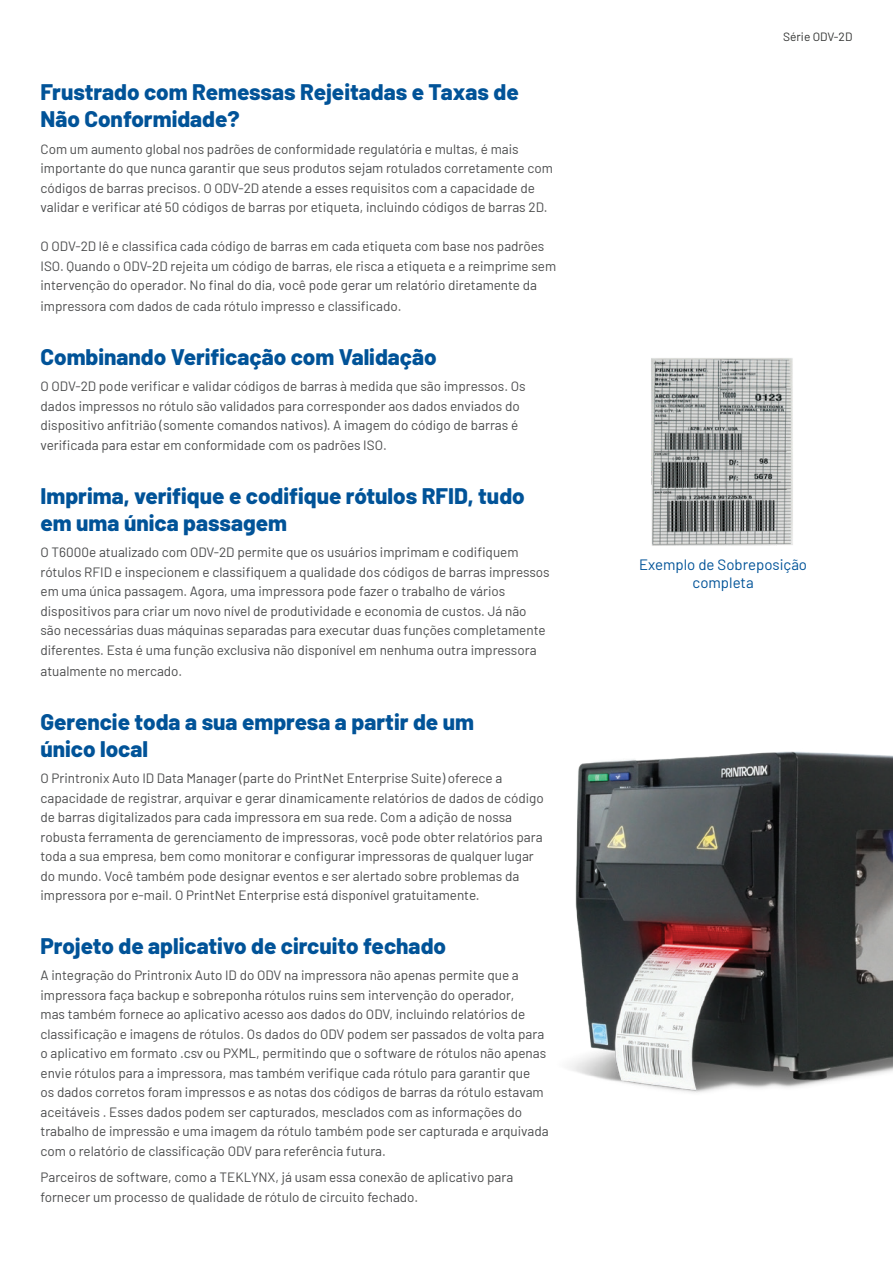
<style>
.page{position:relative;width:893px;height:1263px;background:#fff}
.page>*{position:absolute;margin:0;border:0;box-sizing:border-box;transform-origin:0 0}
.t1{font:800 22.5px/27px "Barlow";color:#015398}
.t2{font:15px/18px "Barlow";color:#015398;text-align:center}
.t3{font:13.5px/19.5px "Barlow";color:#4b4c4d}
.t4{font:12px "Barlow";color:#323332}
</style>
<div class="page">
<img style="left:569px;top:751px;width:324px;height:342px">
<img style="left:651px;top:358px;width:142px;height:188px">
<h1 class="t1" style="left:40px;top:77px;width:480px">Frustrado com Remessas Rejeitadas e Taxas de<br>Não Conformidade?</h1>
<p class="t3" style="left:40px;top:138px;width:514px">Com um aumento global nos padrões de conformidade regulatória e multas, é mais importante do que nunca garantir que seus produtos sejam rotulados corretamente com códigos de barras precisos. O ODV-2D atende a esses requisitos com a capacidade de validar e verificar até 50 códigos de barras por etiqueta, incluindo códigos de barras 2D.</p>
<p class="t3" style="left:40px;top:235px;width:517px">O ODV-2D lê e classifica cada código de barras em cada etiqueta com base nos padrões<br>ISO. Quando o ODV-2D rejeita um código de barras, ele risca a etiqueta e a reimprime sem intervenção do operador. No final do dia, você pode gerar um relatório diretamente da</p>
<p class="t3" style="left:40px;top:295px;width:362px">impressora com dados de cada rótulo impresso e classificado.</p>
<h1 class="t1" style="left:40px;top:342px;width:398px">Combinando Verificação com Validação</h1>
<p class="t3" style="left:40px;top:376px;width:487px">O ODV-2D pode verificar e validar códigos de barras à medida que são impressos. Os dados impressos no rótulo são validados para corresponder aos dados enviados do dispositivo anfitrião (somente comandos nativos). A imagem do código de barras é verificada para estar em conformidade com os padrões ISO.</p>
<h1 class="t1" style="left:40px;top:481px;width:486px">Imprima, verifique e codifique rótulos RFID, tudo em uma única passagem</h1>
<p class="t3" style="left:40px;top:542px;width:511px">O T6000e atualizado com ODV-2D permite que os usuários imprimam e codifiquem rótulos RFID e inspecionem e classifiquem a qualidade dos códigos de barras impressos em uma única passagem. Agora, uma impressora pode fazer o trabalho de vários dispositivos para criar um novo nível de produtividade e economia de custos. Já não são necessárias duas máquinas separadas para executar duas funções completamente diferentes. Esta é uma função exclusiva não disponível em nenhuma outra impressora</p>
<p class="t3" style="left:40px;top:660px;width:143px">atualmente no mercado.</p>
<h1 class="t1" style="left:40px;top:706px;width:435px">Gerencie toda a sua empresa a partir de um único local</h1>
<p class="t3" style="left:40px;top:767px;width:505px">O Printronix Auto ID Data Manager (parte do PrintNet Enterprise Suite) oferece a capacidade de registrar, arquivar e gerar dinamicamente relatórios de dados de código de barras digitalizados para cada impressora em sua rede. Com a adição de nossa robusta ferramenta de gerenciamento de impressoras, você pode obter relatórios para toda a sua empresa, bem como monitorar e configurar impressoras de qualquer lugar do mundo. Você também pode designar eventos e ser alertado sobre problemas da impressora por e-mail. O PrintNet Enterprise está disponível gratuitamente.</p>
<h1 class="t1" style="left:40px;top:931px;width:407px">Projeto de aplicativo de circuito fechado</h1>
<p class="t3" style="left:40px;top:965px;width:510px">A integração do Printronix Auto ID do ODV na impressora não apenas permite que a impressora faça backup e sobreponha rótulos ruins sem intervenção do operador,<br>mas também fornece ao aplicativo acesso aos dados do ODV, incluindo relatórios de classificação e imagens de rótulos. Os dados do ODV podem ser passados de volta para o aplicativo em formato .csv ou PXML, permitindo que o software de rótulos não apenas envie rótulos para a impressora, mas também verifique cada rótulo para garantir que<br>os dados corretos foram impressos e as notas dos códigos de barras da rótulo estavam aceitáveis . Esses dados podem ser capturados, mesclados com as informações do trabalho de impressão e uma imagem da rótulo também pode ser capturada e arquivada com o relatório de classificação ODV para referência futura.</p>
<p class="t3" style="left:40px;top:1166px;width:474px">Parceiros de software, como a TEKLYNX, já usam essa conexão de aplicativo para fornecer um processo de qualidade de rótulo de circuito fechado.</p>
<p class="t4" style="left:783px;top:27px;width:71px">Série ODV-2D</p>
<p class="t2" style="left:639px;top:554px;width:169px">Exemplo de Sobreposição completa</p>
</div>
